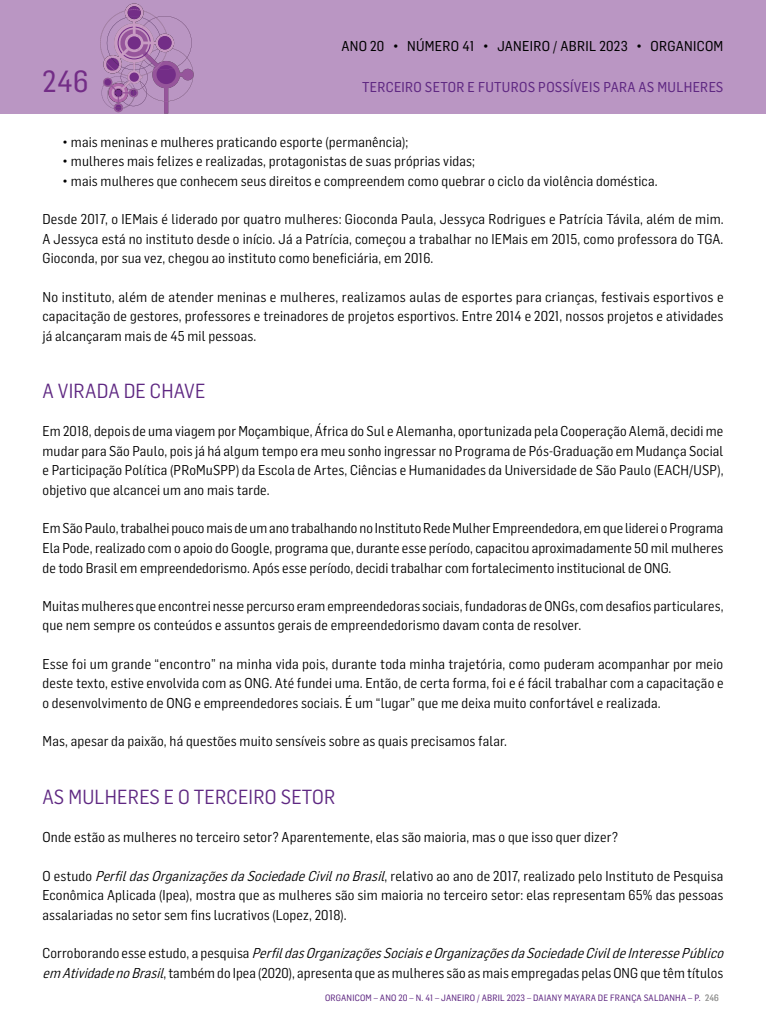
<style>
.page{position:relative;width:766px;height:1021px;background:#fff}
.page>*{position:absolute;margin:0;border:0;box-sizing:border-box;transform-origin:0 0}
.t1{font:30px "Flama Semicondensed Basic";color:#732d87}
.t2{font:20px "Flama Semicondensed";letter-spacing:.01em;color:#5f2882}
.t3{font:14px/19.5px "Flama Semicondensed";letter-spacing:.01em;color:#000;text-align:justify}
.t4{font:14px "Flama Semicondensed Basic";letter-spacing:.02em;color:#5f2882}
.t5{font:14px "Flama Semicondensed Basic";letter-spacing:.02em;color:#000}
.t6{font:9px "Flama Semicondensed Basic";letter-spacing:.02em;color:#5f2882}
.s1{font-style:italic}
.s2{color:#9d9d9c}
</style>
<div class="page">
<div style="left:0;top:0;width:765px;height:113px;background:#ba96c3"></div>
<svg style="left:100px;top:3px;width:93px;height:110px"></svg>
<div style="left:158px;top:36px;width:14px;height:14px;background:#732d87;border-radius:50%"></div>
<div style="left:104px;top:79px;width:7px;height:7px;background:#732d87;border-radius:3px"></div>
<div style="left:128px;top:36px;width:13px;height:13px;background:#732d87;border-radius:50%"></div>
<div style="left:115px;top:89px;width:7px;height:7px;background:#732d87;border-radius:3px"></div>
<div style="left:129px;top:72px;width:10px;height:10px;background:#732d87;border-radius:5px"></div>
<h1 class="t1" style="left:43px;top:62px;width:48px">246</h1>
<p class="t5" style="left:341px;top:37px;width:383px">ANO 20 • NÚMERO 41 • JANEIRO / ABRIL 2023 • ORGANICOM</p>
<p class="t4" style="left:362px;top:78px;width:363px">TERCEIRO SETOR E FUTUROS POSSÍVEIS PARA AS MULHERES</p>
<p class="t3" style="left:62px;top:131px;width:347px">• mais meninas e mulheres praticando esporte (permanência);</p>
<p class="t3" style="left:62px;top:151px;width:414px">• mulheres mais felizes e realizadas, protagonistas de suas próprias vidas;</p>
<p class="t3" style="left:62px;top:170px;width:596px">• mais mulheres que conhecem seus direitos e compreendem como quebrar o ciclo da violência doméstica.</p>
<p class="t3" style="left:43px;top:209px;width:682px">Desde 2017, o IEMais é liderado por quatro mulheres: Gioconda Paula, Jessyca Rodrigues e Patrícia Távila, além de mim.<br>A Jessyca está no instituto desde o início. Já a Patrícia, começou a trabalhar no IEMais em 2015, como professora do TGA.<br>Gioconda, por sua vez, chegou ao instituto como beneficiária, em 2016.</p>
<p class="t3" style="left:43px;top:286px;width:682px">No instituto, além de atender meninas e mulheres, realizamos aulas de esportes para crianças, festivais esportivos e capacitação de gestores, professores e treinadores de projetos esportivos. Entre 2014 e 2021, nossos projetos e atividades já alcançaram mais de 45 mil pessoas.</p>
<h2 class="t2" style="left:43px;top:378px;width:164px">A VIRADA DE CHAVE</h2>
<p class="t3" style="left:43px;top:421px;width:682px">Em 2018, depois de uma viagem por Moçambique, África do Sul e Alemanha, oportunizada pela Cooperação Alemã, decidi me mudar para São Paulo, pois já há algum tempo era meu sonho ingressar no Programa de Pós-Graduação em Mudança Social e Participação Política (PRoMuSPP) da Escola de Artes, Ciências e Humanidades da Universidade de São Paulo (EACH/USP), objetivo que alcancei um ano mais tarde.</p>
<p class="t3" style="left:43px;top:518px;width:682px">Em São Paulo, trabalhei pouco mais de um ano trabalhando no Instituto Rede Mulher Empreendedora, em que liderei o Programa Ela Pode, realizado com o apoio do Google, programa que, durante esse período, capacitou aproximadamente 50 mil mulheres de todo Brasil em empreendedorismo. Após esse período, decidi trabalhar com fortalecimento institucional de ONG.</p>
<p class="t3" style="left:43px;top:595px;width:682px">Muitas mulheres que encontrei nesse percurso eram empreendedoras sociais, fundadoras de ONGs, com desafios particulares, que nem sempre os conteúdos e assuntos gerais de empreendedorismo davam conta de resolver.</p>
<p class="t3" style="left:43px;top:653px;width:682px">Esse foi um grande “encontro” na minha vida pois, durante toda minha trajetória, como puderam acompanhar por meio deste texto, estive envolvida com as ONG. Até fundei uma. Então, de certa forma, foi e é fácil trabalhar com a capacitação e o desenvolvimento de ONG e empreendedores sociais. É um “lugar” que me deixa muito confortável e realizada.</p>
<p class="t3" style="left:43px;top:731px;width:466px">Mas, apesar da paixão, há questões muito sensíveis sobre as quais precisamos falar.</p>
<h2 class="t2" style="left:43px;top:783px;width:294px">AS MULHERES E O TERCEIRO SETOR</h2>
<p class="t3" style="left:43px;top:826px;width:577px">Onde estão as mulheres no terceiro setor? Aparentemente, elas são maioria, mas o que isso quer dizer?</p>
<p class="t3" style="left:43px;top:865px;width:682px">O estudo <span class="s1">PerfildasOrganizaçõesdaSociedadeCivilnoBrasil</span>, relativo ao ano de 2017, realizado pelo Instituto de Pesquisa Econômica Aplicada (Ipea), mostra que as mulheres são sim maioria no terceiro setor: elas representam 65% das pessoas assalariadas no setor sem fins lucrativos (Lopez, 2018).</p>
<p class="t3" style="left:43px;top:942px;width:686px">C o r r o b o r a n d o e s s e e s t u d o , a p e s q u i s a <span class="s1">PerfildasOrganizaçõesSociaiseOrganizaçõesdaSociedadeCivildeInteressePúblico em AtividadenoBrasil</span>, também do Ipea (2020), apresenta que as mulheres são as mais empregadas pelas ONG que têm títulos</p>
<p class="t6" style="left:325px;top:992px;width:219px">ORGANICOM – ANO 20 – N. 41 – JANEIRO / ABRIL 2023 – DAIAN</p>
<p class="t6" style="left:557px;top:992px;width:29px">Y MAYARA</p>
<p class="t6" style="left:597px;top:992px;width:23px">DE FRAN</p>
<p class="t6" style="left:631px;top:992px;width:24px">ÇA SALDAN</p>
<p class="t6" style="left:675px;top:992px;width:45px">HA – P. <span class="s2">246</span></p>
</div>
